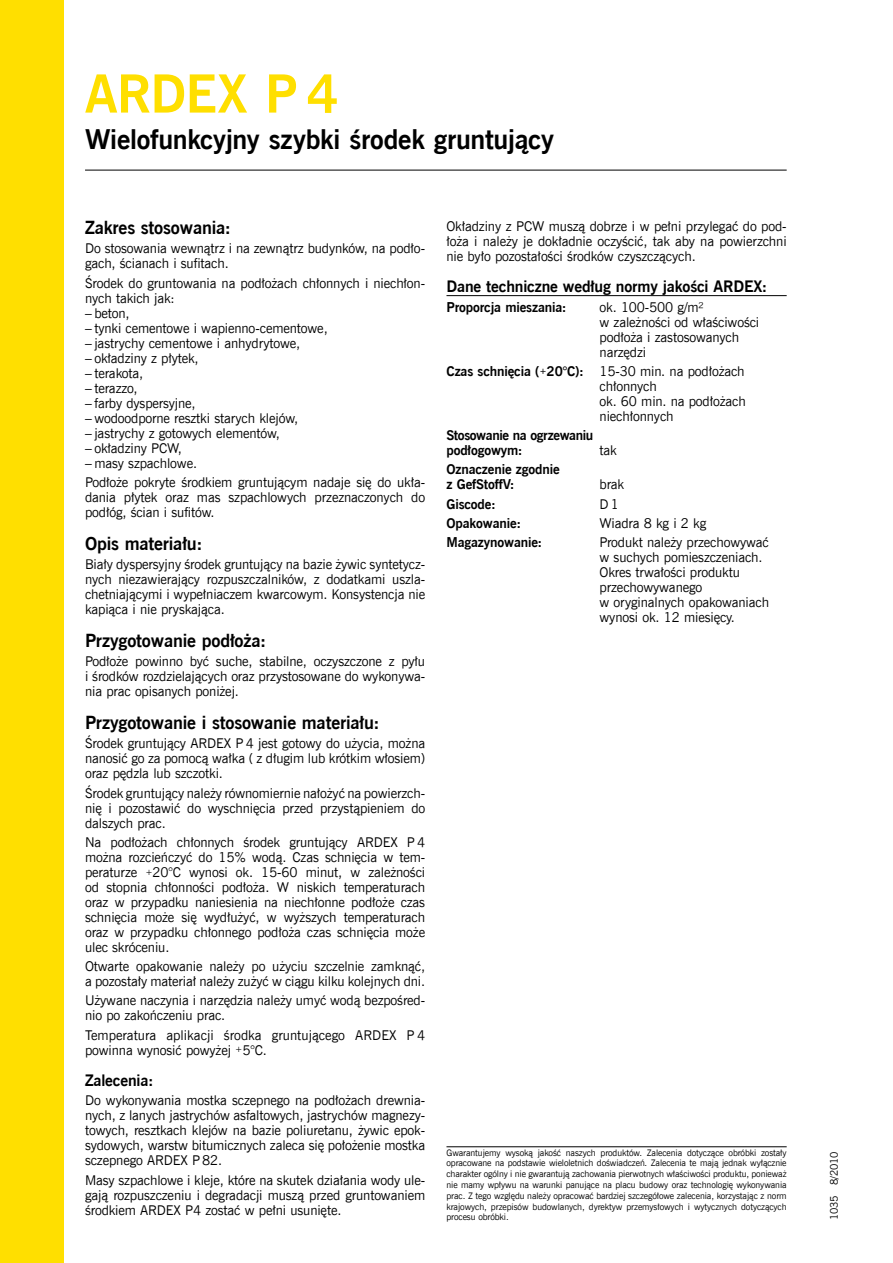
<style>
.page{position:relative;width:893px;height:1263px;background:#fff}
.page>*{position:absolute;margin:0;border:0;box-sizing:border-box;transform-origin:0 0}
.t1{font:700 52.5px "News Goth EU";letter-spacing:-.015em;color:#ffdf00}
.t2{font:700 27px "News Goth EU";letter-spacing:-.01em;color:#000}
.t3{font:700 18px "News Goth EU";letter-spacing:-.01em;color:#000}
.t4{font:700 15.75px "News Goth EU";letter-spacing:-.01em;color:#000}
.t5{font:13.5px/15px "News Goth EU";letter-spacing:-.01em;color:#000}
.t6{font:700 13.5px/15px "News Goth EU";letter-spacing:-.01em;color:#000}
.t7{font:700 13.5px/15px "News Goth EU";letter-spacing:-.03em;color:#000}
.t8{font:10.5px "News Goth EU";letter-spacing:-.01em;color:#000}
.t9{font:9px/10.8px "News Goth EU";letter-spacing:-.01em;color:#000;text-align:justify}
.s1{font-weight:700}
</style>
<div class="page">
<div style="left:0;top:0;width:64px;height:1263px;background:#ffdf00"></div>
<hr style="left:85px;top:170px;width:702px;height:1px;background:#000">
<hr style="left:446px;top:295px;width:341px;height:1px;background:#000">
<hr style="left:446px;top:1146px;width:341px;height:1px;background:#000">
<h1 class="t1" style="left:85px;top:61px;width:255px">ARDEX P 4</h1>
<h2 class="t2" style="left:85px;top:122px;width:471px">Wielofunkcyjny szybki środek gruntujący</h2>
<h3 class="t3" style="left:85px;top:216px;width:148px">Zakres stosowania:</h3>
<p class="t5" style="left:85px;top:241px;width:342px">Do stosowania wewnątrz i na zewnątrz budynków, na podło&shy;gach, ścianach i sufitach.</p>
<p class="t5" style="left:85px;top:276px;width:342px">Środek do gruntowania na podłożach chłonnych i niechłon&shy;nych takich jak:</p>
<p class="t5" style="left:85px;top:306px;width:46px">– beton,</p>
<p class="t5" style="left:85px;top:321px;width:244px">– tynki cementowe i wapienno-cementowe,</p>
<p class="t5" style="left:85px;top:336px;width:217px">– jastrychy cementowe i anhydrytowe,</p>
<p class="t5" style="left:85px;top:351px;width:115px">– okładziny z płytek,</p>
<p class="t5" style="left:85px;top:366px;width:60px">– terakota,</p>
<p class="t5" style="left:85px;top:381px;width:54px">– terazzo,</p>
<p class="t5" style="left:85px;top:396px;width:112px">– farby dyspersyjne,</p>
<p class="t5" style="left:85px;top:411px;width:215px">– wodoodporne resztki starych klejów,</p>
<p class="t5" style="left:85px;top:426px;width:196px">– jastrychy z gotowych elementów,</p>
<p class="t5" style="left:85px;top:441px;width:98px">– okładziny PCW,</p>
<p class="t5" style="left:85px;top:454px;width:342px;line-height:19.2px">– masy szpachlowe.<br>Podłoże pokryte środkiem gruntującym nadaje się do ukła-</p>
<p class="t5" style="left:85px;top:490px;width:342px">dania płytek oraz mas szpachlowych przeznaczonych do podłóg, ścian i sufitów.</p>
<h3 class="t3" style="left:85px;top:532px;width:119px">Opis materiału:</h3>
<p class="t5" style="left:85px;top:557px;width:342px;text-align:justify">Biały dyspersyjny środek gruntujący na bazie żywic syntetycz&shy;nych niezawierający rozpuszczalników, z dodatkami uszla&shy;chetniającymi i wypełniaczem kwarcowym. Konsystencja nie kapiąca i nie pryskająca.</p>
<h3 class="t3" style="left:85px;top:629px;width:183px">Przygotowanie podłoża:</h3>
<p class="t5" style="left:85px;top:654px;width:342px;text-align:justify">Podłoże powinno być suche, stabilne, oczyszczone z pyłu i środków rozdzielających oraz przystosowane do wykonywa&shy;nia prac opisanych poniżej.</p>
<h3 class="t3" style="left:85px;top:711px;width:296px">Przygotowanie i stosowanie materiału:</h3>
<p class="t5" style="left:85px;top:736px;width:342px;text-align:justify">Środek gruntujący ARDEX P 4 jest gotowy do użycia, można nanosić go za pomocą wałka ( z długim lub krótkim włosiem) oraz pędzla lub szczotki.</p>
<p class="t5" style="left:85px;top:786px;width:342px;text-align:justify">Środek gruntujący należy równomiernie nałożyć na powierzch&shy;nię i pozostawić do wyschnięcia przed przystąpieniem do dalszych prac.</p>
<p class="t5" style="left:85px;top:835px;width:342px;text-align:justify">Na podłożach chłonnych środek gruntujący ARDEX P 4 można rozcieńczyć do 15% wodą. Czas schnięcia w tem&shy;peraturze <sup>+</sup>20°C wynosi ok. 15‑60 minut, w zależności od stopnia chłonności podłoża. W niskich temperaturach oraz w przypadku naniesienia na niechłonne podłoże czas schnięcia może się wydłużyć, w wyższych temperaturach oraz w przypadku chłonnego podłoża czas schnięcia może ulec skróceniu.</p>
<p class="t5" style="left:85px;top:959px;width:342px">Otwarte opakowanie należy po użyciu szczelnie zamknąć, a pozostały materiał należy zużyć w ciągu kilku kolejnych dni.</p>
<p class="t5" style="left:85px;top:993px;width:342px">Używane naczynia i narzędzia należy umyć wodą bezpośred&shy;nio po zakończeniu prac.</p>
<p class="t5" style="left:85px;top:1028px;width:342px">Temperatura aplikacji środka gruntującego ARDEX P 4 powinna wynosić powyżej <sup>+</sup>5°C.</p>
<p class="t4" style="left:85px;top:1070px;width:70px">Zalecenia:</p>
<p class="t5" style="left:85px;top:1093px;width:342px;text-align:justify">Do wykonywania mostka sczepnego na podłożach drewnia&shy;nych, z lanych jastrychów asfaltowych, jastrychów magnezy&shy;towych, resztkach klejów na bazie poliuretanu, żywic epok&shy;sydowych, warstw bitumicznych zaleca się położenie mostka sczepnego ARDEX P 82.</p>
<p class="t5" style="left:85px;top:1173px;width:342px;text-align:justify">Masy szpachlowe i kleje, które na skutek działania wody ule&shy;gają rozpuszczeniu i degradacji muszą przed gruntowaniem środkiem ARDEX P4 zostać w pełni usunięte.</p>
<p class="t5" style="left:446px;top:219px;width:342px;text-align:justify">Okładziny z PCW muszą dobrze i w pełni przylegać do pod&shy;łoża i należy je dokładnie oczyścić, tak aby na powierzchni nie było pozostałości środków czyszczących.</p>
<p class="t4" style="left:446px;top:277px;width:322px">Dane techniczne według normy jakości ARDEX:</p>
<p class="t6" style="left:446px;top:300px;width:122px">Proporcja mieszania:</p>
<p class="t5" style="left:600px;top:300px;width:161px">ok. 100‑500 g/m²<br>w zależności od właściwości podłoża i zastosowanych narzędzi</p>
<p class="t5" style="left:600px;top:364px;width:148px;text-indent:-153px"><span class="s1">Czas schnięcia (</span><sup>+</sup><span class="s1">20°C):</span> 15-30 min. na podłożach chłonnych<br>ok. 60 min. na podłożach niechłonnych</p>
<p class="t7" style="left:446px;top:428px;width:148px">Stosowanie na ogrzewaniu podłogowym:</p>
<p class="t5" style="left:600px;top:443px;width:19px">tak</p>
<p class="t6" style="left:446px;top:462px;width:115px">Oznaczenie zgodnie z GefStoffV:</p>
<p class="t5" style="left:600px;top:477px;width:26px">brak</p>
<p class="t6" style="left:446px;top:497px;width:51px">Giscode:</p>
<p class="t5" style="left:600px;top:497px;width:21px">D1</p>
<p class="t6" style="left:446px;top:516px;width:76px">Opakowanie:</p>
<p class="t5" style="left:600px;top:516px;width:108px">Wiadra 8 kg i 2 kg</p>
<p class="t6" style="left:446px;top:535px;width:97px">Magazynowanie:</p>
<p class="t5" style="left:600px;top:535px;width:171px">Produkt należy przechowywać w suchych pomieszczeniach.<br>Okres trwałości produktu przechowywanego<br>w oryginalnych opakowaniach wynosi ok. 12 miesięcy.</p>
<p class="t9" style="left:446px;top:1147px;width:342px">Gwarantujemy wysoką jakość naszych produktów. Zalecenia dotyczące obróbki zostały opracowane na podstawie wieloletnich doświadczeń. Zalecenia te mają jednak wyłącznie charakter ogólny i nie gwarantują zachowania pierwotnych właściwości produktu, ponieważ nie mamy wpływu na warunki panujące na placu budowy oraz technologię wykonywania prac. Z tego względu należy opracować bardziej szczegółowe zalecenia, korzystając z norm krajowych, przepisów budowlanych, dyrektyw przemysłowych i wytycznych dotyczących procesu obróbki.</p>
<p class="t8" style="left:828px;top:1220px;width:71px;rotate:-90deg">1035 8/2010</p>
</div>
